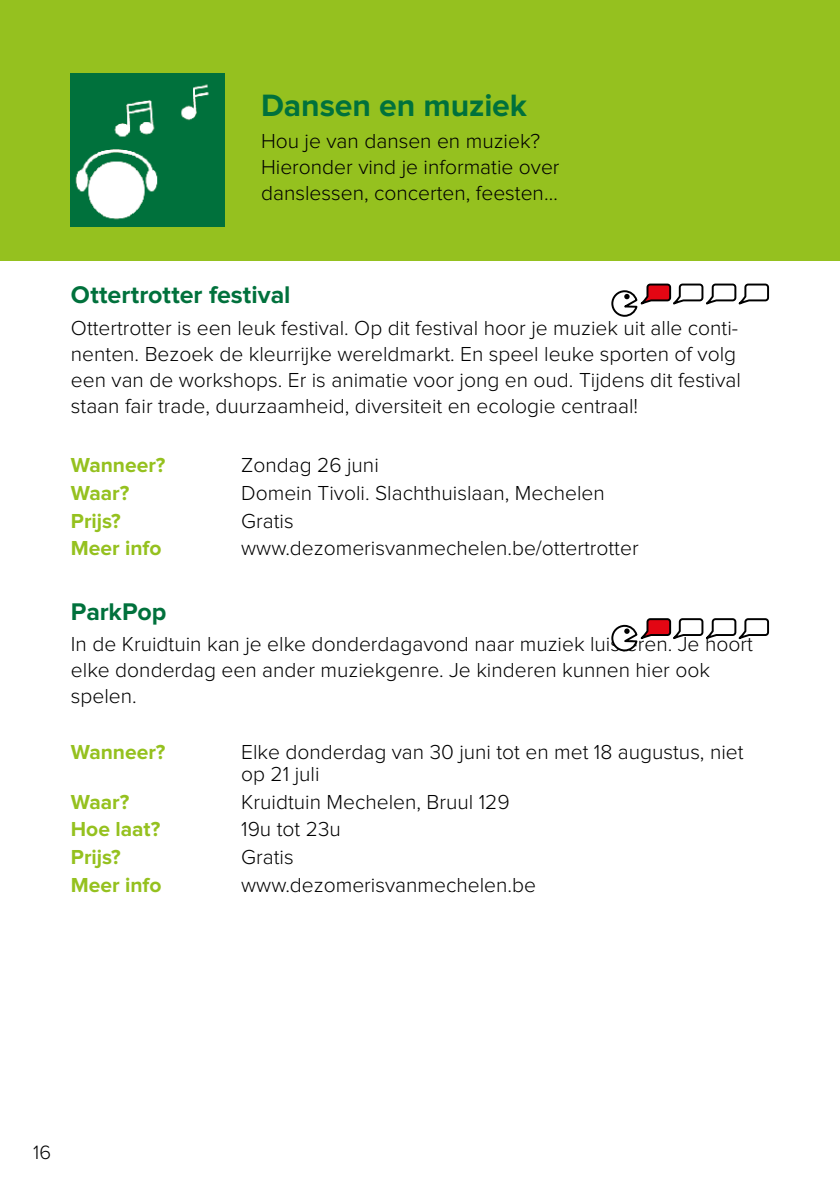
<style>
.page{position:relative;width:840px;height:1191px;background:#fff}
.page>*{position:absolute;margin:0;border:0;box-sizing:border-box;transform-origin:0 0}
.t1{font:700 32px "Proxima Nova";letter-spacing:-.005em;color:#00713c}
.t2{font:700 25px "Proxima Nova";color:#00713c}
.t3{font:300 21px/26px "Proxima Nova";color:#000}
.t4{font:700 21px "Proxima Nova";color:#95c11f}
.t5{font:300 20px "Proxima Nova";color:#000}
</style>
<div class="page">
<svg style="left:611px;top:283px;width:158px;height:34px"></svg>
<svg style="left:611px;top:618px;width:158px;height:34px"></svg>
<div style="left:0;top:0;width:839px;height:261px;background:#95c11f"></div>
<img style="left:71px;top:74px;width:153px;height:153px">
<h1 class="t1" style="left:261px;top:87px;width:267px">Dansen en muziek</h1>
<p class="t3" style="left:261px;top:128px;width:300px">Hou je van dansen en muziek?<br>Hieronder vind je informatie over danslessen, concerten, feesten…</p>
<p class="t2" style="left:71px;top:281px;width:221px">Ottertrotter festival</p>
<p class="t3" style="left:71px;top:315px;width:671px">Ottertrotter is een leuk festival. Op dit festival hoor je muziek uit alle conti&shy;nenten. Bezoek de kleurrijke wereldmarkt. En speel leuke sporten of volg een van de workshops. Er is animatie voor jong en oud. Tijdens dit festival staan fair trade, duurzaamheid, diversiteit en ecologie centraal!</p>
<p class="t4" style="left:71px;top:453px;width:96px">Wanneer?</p>
<p class="t3" style="left:241px;top:453px;width:139px">Zondag 26 juni</p>
<p class="t4" style="left:71px;top:481px;width:60px">Waar?</p>
<p class="t3" style="left:241px;top:480px;width:365px">Domein Tivoli. Slachthuislaan, Mechelen</p>
<p class="t4" style="left:71px;top:509px;width:51px">Prijs?</p>
<p class="t3" style="left:241px;top:508px;width:54px">Gratis</p>
<p class="t4" style="left:71px;top:536px;width:92px">Meer info</p>
<p class="t3" style="left:241px;top:536px;width:399px">www.dezomerisvanmechelen.be/ottertrotter</p>
<p class="t2" style="left:71px;top:597px;width:97px">ParkPop</p>
<p class="t3" style="left:71px;top:632px;width:683px">In de Kruidtuin kan je elke donderdagavond naar muziek luisteren. Je hoort elke donderdag een ander muziekgenre. Je kinderen kunnen hier ook spelen.</p>
<p class="t4" style="left:71px;top:740px;width:96px">Wanneer?</p>
<p class="t3" style="left:241px;top:741px;width:503px;line-height:22px">Elke donderdag van 30 juni tot en met 18 augustus, niet op 21 juli</p>
<p class="t4" style="left:71px;top:789px;width:60px">Waar?</p>
<p class="t3" style="left:241px;top:789px;width:270px">Kruidtuin Mechelen, Bruul 129</p>
<p class="t4" style="left:71px;top:817px;width:91px">Hoe laat?</p>
<p class="t3" style="left:241px;top:816px;width:101px">19u tot 23u</p>
<p class="t4" style="left:71px;top:845px;width:51px">Prijs?</p>
<p class="t3" style="left:241px;top:844px;width:54px">Gratis</p>
<p class="t4" style="left:71px;top:872px;width:92px">Meer info</p>
<p class="t3" style="left:241px;top:872px;width:296px">www.dezomerisvanmechelen.be</p>
<p class="t5" style="left:33px;top:1140px;width:19px">16</p>
</div>
